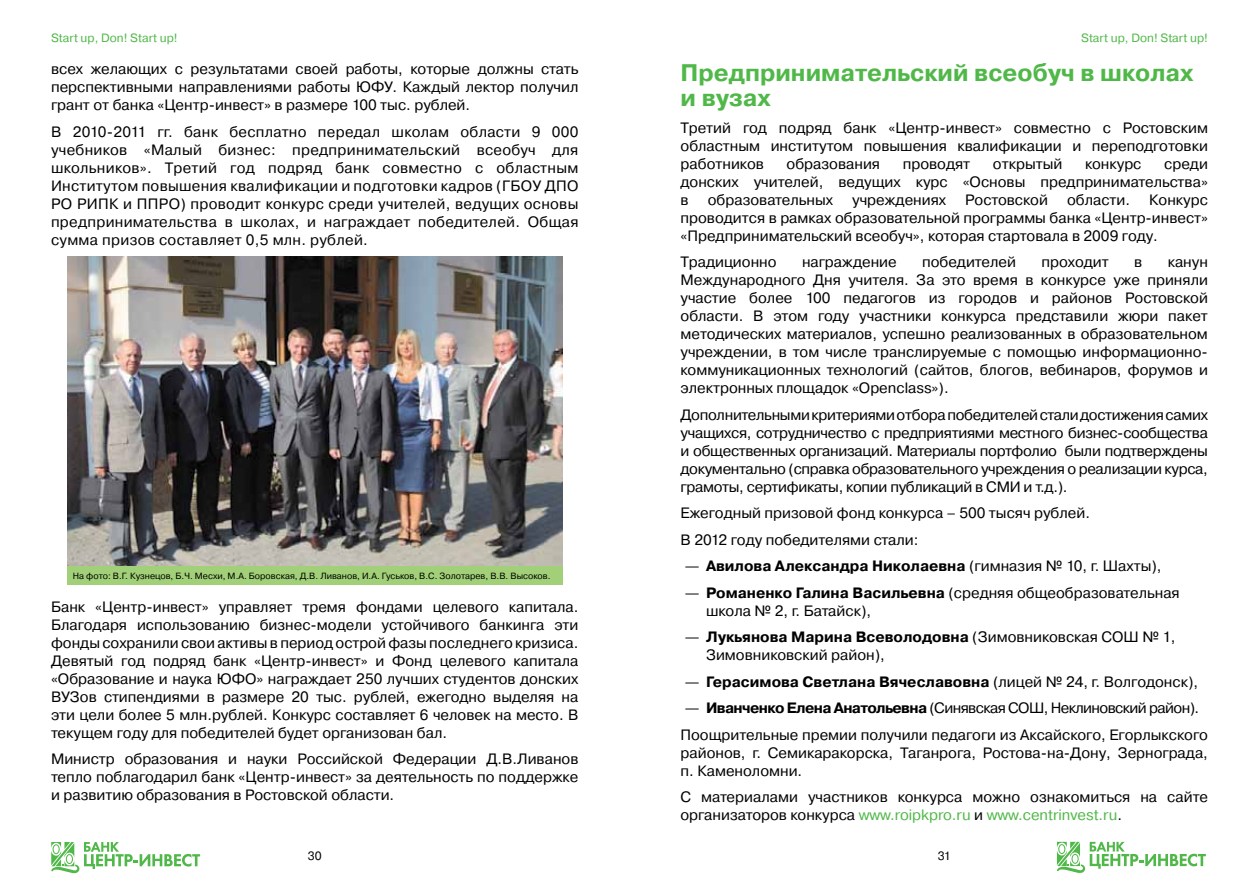
<style>
.page{position:relative;width:1259px;height:893px;background:#fff}
.page>*{position:absolute;margin:0;border:0;box-sizing:border-box;transform-origin:0 0}
.t1{font:700 24px/25.5px "Pragmatica";color:#50b848}
.t2{font:15px/18px "Pragmatica";color:#000;text-align:justify}
.t3{font:700 15px "Pragmatica";color:#000}
.t4{font:12px "Pragmatica";color:#50b848}
.t5{font:12px "Pragmatica";color:#000}
.t6{font:9px "Pragmatica";color:#000}
.s1{font-weight:400}
.s2{font-weight:700}
.s3{color:#50b848}
</style>
<div class="page">
<svg style="left:51px;top:842px;width:149px;height:31px"></svg>
<svg style="left:1057px;top:842px;width:148px;height:31px"></svg>
<img style="left:67px;top:256px;width:495px;height:311px">
<div style="left:67px;top:567px;width:495px;height:18px;background:#a1d078"></div>
<p class="t4" style="left:51px;top:31px;width:128px">Start up, Don! Start up!</p>
<p class="t4" style="left:1081px;top:31px;width:128px">Start up, Don! Start up!</p>
<p class="t2" style="left:51px;top:60px;width:529px">всех желающих с результатами своей работы, которые должны стать перспективными направлениями работы ЮФУ. Каждый лектор получил грант от банка «Центр-инвест» в размере 100 тыс. рублей.</p>
<p class="t2" style="left:51px;top:123px;width:529px">В 2010-2011 гг. банк бесплатно передал школам области 9 000 учебников «Малый бизнес: предпринимательский всеобуч для школьников». Третий год подряд банк совместно с областным Институтом повышения квалификации и подготовки кадров (ГБОУ ДПО РО РИПК и ППРО) проводит конкурс среди учителей, ведущих основы предпринимательства в школах, и награждает победителей. Общая сумма призов составляет 0,5 млн. рублей.</p>
<p class="t6" style="left:73px;top:570px;width:479px">На фото: В.Г. Кузнецов, Б.Ч. Месхи, М.А. Боровская, Д.В. Ливанов, И.А. Гуськов, В.С. Золотарев, В.В. Высоков.</p>
<p class="t2" style="left:51px;top:598px;width:529px">Банк «Центр-инвест» управляет тремя фондами целевого капитала.<br>Благодаря использованию бизнес-модели устойчивого банкинга эти фонды сохранили свои активы в период острой фазы последнего кризиса.<br>Девятый год подряд банк «Центр-инвест» и Фонд целевого капитала «Образование и наука ЮФО» награждает 250 лучших студентов донских ВУЗов стипендиями в размере 20 тыс. рублей, ежегодно выделяя на эти цели более 5 млн.рублей. Конкурс составляет 6 человек на место. В текущем году для победителей будет организован бал.</p>
<p class="t2" style="left:51px;top:750px;width:529px">Министр образования и науки Российской Федерации Д.В.Ливанов тепло поблагодарил банк «Центр-инвест» за деятельность по поддержке и развитию образования в Ростовской области.</p>
<h1 class="t1" style="left:680px;top:60px;width:514px">Предпринимательский всеобуч в школах и вузах</h1>
<p class="t2" style="left:680px;top:119px;width:529px">Третий год подряд банк «Центр-инвест» совместно с Ростовским областным институтом повышения квалификации и переподготовки работников</p>
<p class="t2" style="left:786px;top:155px;width:95px">образования</p>
<p class="t2" style="left:903px;top:155px;width:69px">проводят</p>
<p class="t2" style="left:993px;top:155px;width:71px">открытый</p>
<p class="t2" style="left:1085px;top:155px;width:58px">конкурс</p>
<p class="t2" style="left:680px;top:155px;width:529px;text-indent:484px">среди донских учителей, ведущих курс «Основы предпринимательства» в</p>
<p class="t2" style="left:708px;top:191px;width:127px">образовательных</p>
<p class="t2" style="left:852px;top:191px;width:95px">учреждениях</p>
<p class="t2" style="left:965px;top:191px;width:84px">Ростовской</p>
<p class="t2" style="left:1067px;top:191px;width:64px">области.</p>
<p class="t2" style="left:680px;top:191px;width:529px;text-indent:469px">Конкурс проводится в рамках образовательной программы банка «Центр-инвест» «Предпринимательский всеобуч», которая стартовала в 2009 году.</p>
<p class="t2" style="left:680px;top:253px;width:98px">Традиционно</p>
<p class="t2" style="left:802px;top:253px;width:96px">награждение</p>
<p class="t2" style="left:922px;top:253px;width:95px">победителей</p>
<p class="t2" style="left:1041px;top:253px;width:69px">проходит</p>
<p class="t2" style="left:1134px;top:253px;width:10px">в</p>
<p class="t2" style="left:680px;top:253px;width:529px;text-indent:487px">канун Международного Дня учителя. За это время в конкурсе уже приняли участие более 100 педагогов из городов и районов Ростовской области. В этом году участники конкурса представили жюри пакет методических материалов, успешно реализованных в образовательном учреждении, в том числе транслируемые с помощью информационно&shy;коммуникационных технологий (сайтов, блогов, вебинаров, форумов и электронных площадок «Openclass»).</p>
<p class="t2" style="left:680px;top:406px;width:529px">Дополнительными критериями отбора победителей стали достижения самих учащихся, сотрудничество с предприятиями местного бизнес-сообщества и общественных организаций. Материалы портфолио были подтверждены документально (справка образовательного учреждения о реализации курса, грамоты, сертификаты, копии публикаций в СМИ и т.д.).</p>
<p class="t2" style="left:680px;top:500px;width:411px;line-height:26.5px">Ежегодный призовой фонд конкурса – 500 тысяч рублей.<br>В 2012 году победителями стали:</p>
<p class="t3" style="left:685px;top:556px;width:478px"><span class="s1">—</span> Авилова Александра Николаевна <span class="s1">(гимназия № 10, г. Шахты),</span></p>
<p class="t2" style="left:706px;top:584px;width:475px;text-indent:-21px">— <span class="s2">Романенко Галина Васильевна</span> (средняя общеобразовательная школа № 2, г. Батайск),</p>
<p class="t2" style="left:706px;top:628px;width:471px;text-indent:-21px">— <span class="s2">Лукьянова Марина Всеволодовна</span> (Зимовниковская СОШ № 1,<br>Зимовниковский район),</p>
<p class="t3" style="left:685px;top:672px;width:515px"><span class="s1">—</span> Герасимова Светлана Вячеславовна <span class="s1">(лицей № 24, г. Волгодонск),</span></p>
<p class="t2" style="left:680px;top:695px;width:529px;line-height:26.5px">— <span class="s2">Иванченко Елена Анатольевна</span> (Синявская СОШ, Неклиновский район).<br>Поощрительные премии получили педагоги из Аксайского, Егорлыкского</p>
<p class="t2" style="left:680px;top:744px;width:529px">районов, г. Семикаракорска, Таганрога, Ростова-на-Дону, Зернограда, п. Каменоломни.</p>
<p class="t2" style="left:680px;top:788px;width:529px">С материалами участников конкурса можно ознакомиться на сайте организаторов конкурса <span class="s3">www.roipkpro.ru</span> и <span class="s3">www.centrinvest.ru</span>.</p>
<p class="t5" style="left:308px;top:849px;width:15px">30</p>
<p class="t5" style="left:938px;top:849px;width:14px">31</p>
</div>
